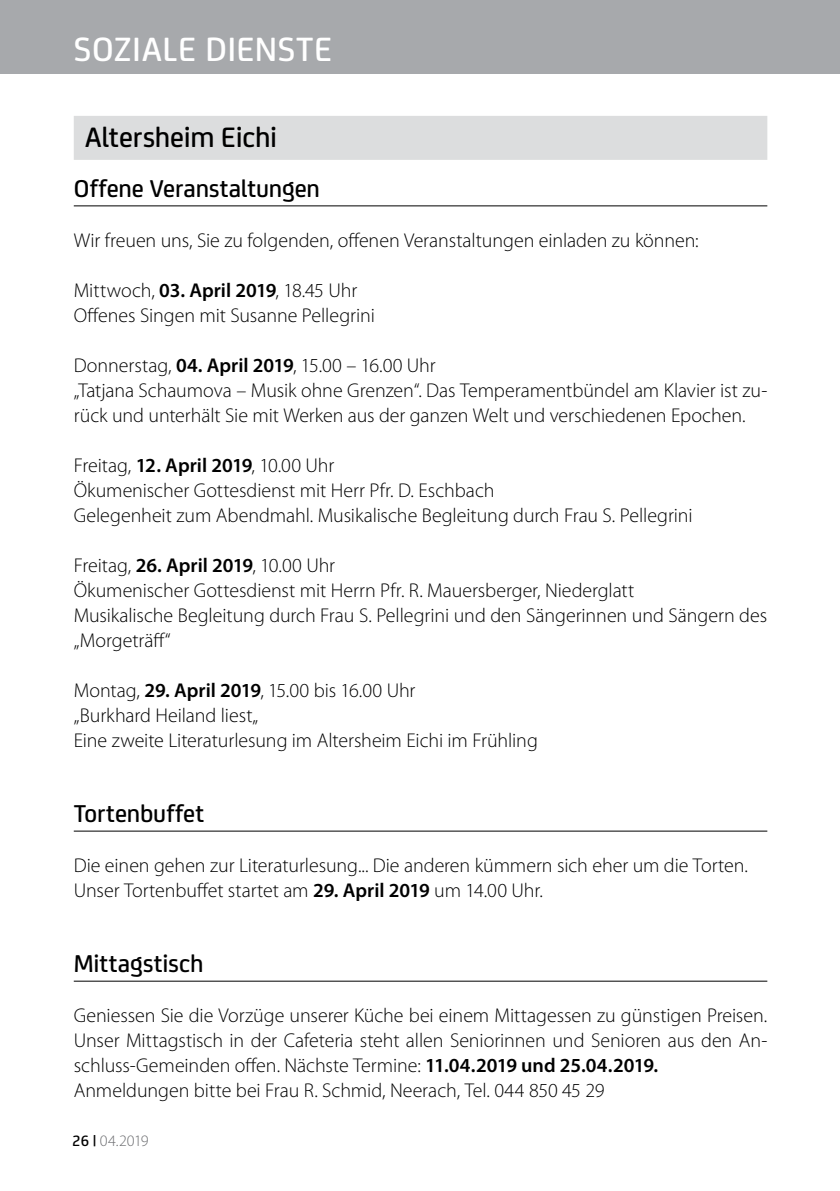
<style>
.page{position:relative;width:840px;height:1191px;background:#fff}
.page>*{position:absolute;margin:0;border:0;box-sizing:border-box;transform-origin:0 0}
.t1{font:500 36px "FS Joey";color:#fff}
.t2{font:500 30px "FS Joey";letter-spacing:-.005em;color:#000}
.t3{font:500 26px "FS Joey";letter-spacing:-.005em;color:#000}
.t4{font:300 20px/25px "Myriad Pro";letter-spacing:-.005em;color:#000}
.t5{font:300 16px "Myriad Pro";letter-spacing:-.025em;color:#6d6e71}
.s1{font-weight:600}
.s2{font-family:"FS Joey";font-weight:500;color:#000}
</style>
<div class="page">
<div style="left:0;top:0;width:839px;height:74px;background:#a7a9ac"></div>
<div style="left:74px;top:116px;width:692px;height:44px;background:#dcddde"></div>
<hr style="left:74px;top:205px;width:692px;height:1px;background:#000">
<hr style="left:74px;top:830px;width:692px;height:1px;background:#000">
<hr style="left:74px;top:980px;width:692px;height:1px;background:#000">
<h1 class="t1" style="left:74px;top:23px;width:37px">Soziale</h1>
<h1 class="t1" style="left:205px;top:23px;width:40px">Dienste</h1>
<h2 class="t2" style="left:85px;top:115px;width:193px">Altersheim Eichi</h2>
<h3 class="t3" style="left:74px;top:169px;width:247px">Offene Veranstaltungen</h3>
<p class="t4" style="left:74px;top:228px;width:626px">Wir freuen uns, Sie zu folgenden, offenen Veranstaltungen einladen zu können:</p>
<p class="t4" style="left:74px;top:278px;width:302px">Mittwoch, <span class="s1">03. April 2019</span>, 18.45 U hr<br>Offenes Singen mit Susanne Pellegrini</p>
<p class="t4" style="left:74px;top:353px;width:694px">Donnerstag, <span class="s1">04. April 2019</span>, 15.00 – 16.00 Uhr<br>„Tatjana Schaumova – Musik ohne Grenzen“. Das Temperamentbündel am Klavier ist zu&shy;rück und unterhält Sie mit Werken aus der ganzen Welt und verschiedenen Epochen.</p>
<p class="t4" style="left:74px;top:453px;width:620px">Freitag, <span class="s1">12. April 2019</span>, 10.00 U hr<br>Ökumenischer Gottesdienst mit Herr Pfr. D. Eschbach<br>Gelegenheit zum Abendmahl. Musikalische Begleitung durch Frau S. Pellegrini</p>
<p class="t4" style="left:74px;top:553px;width:694px">Freitag, <span class="s1">26. April 2019</span>, 10.00 U hr<br>Ökumenischer Gottesdienst mit Herrn Pfr. R. Mauersberger, Niederglatt<br>Musikalische Begleitung durch Frau S. Pellegrini und den Sängerinnen und Sängern des „Morgeträff“</p>
<p class="t4" style="left:74px;top:678px;width:465px">Montag, <span class="s1">29. April 2019</span>, 15.00 bis 16.00 Uhr<br>„Burkhard Heiland liest„<br>Eine zweite Literaturlesung im Altersheim Eichi im Frühling</p>
<h3 class="t3" style="left:74px;top:794px;width:132px">Tortenbuffet</h3>
<p class="t4" style="left:74px;top:853px;width:675px">Die einen gehen zur Literaturlesung... Die anderen kümmern sich eher um die Torten.<br>U nser Tortenbuffet startet am <span class="s1">29. April 2019</span> um 14.00 U hr.</p>
<h3 class="t3" style="left:74px;top:944px;width:131px">Mittagstisch</h3>
<p class="t4" style="left:74px;top:1003px;width:694px">Geniessen Sie die Vorzüge unserer Küche bei einem Mittagessen zu günstigen Preisen.<br>U nser Mittagstisch in der Cafeteria steht allen Seniorinnen und Senioren aus den An&shy;schluss-Gemeinden offen. Nächste Termine: <span class="s1">11.04.2019 und 25.04.2019.<br></span>Anmeldungen bitte bei Frau R. Schmid, Neerach, Tel. 044 850 45 29</p>
<p class="t5" style="left:72px;top:1131px;width:78px"><span class="s2">26 |</span> 04.2019</p>
</div>
